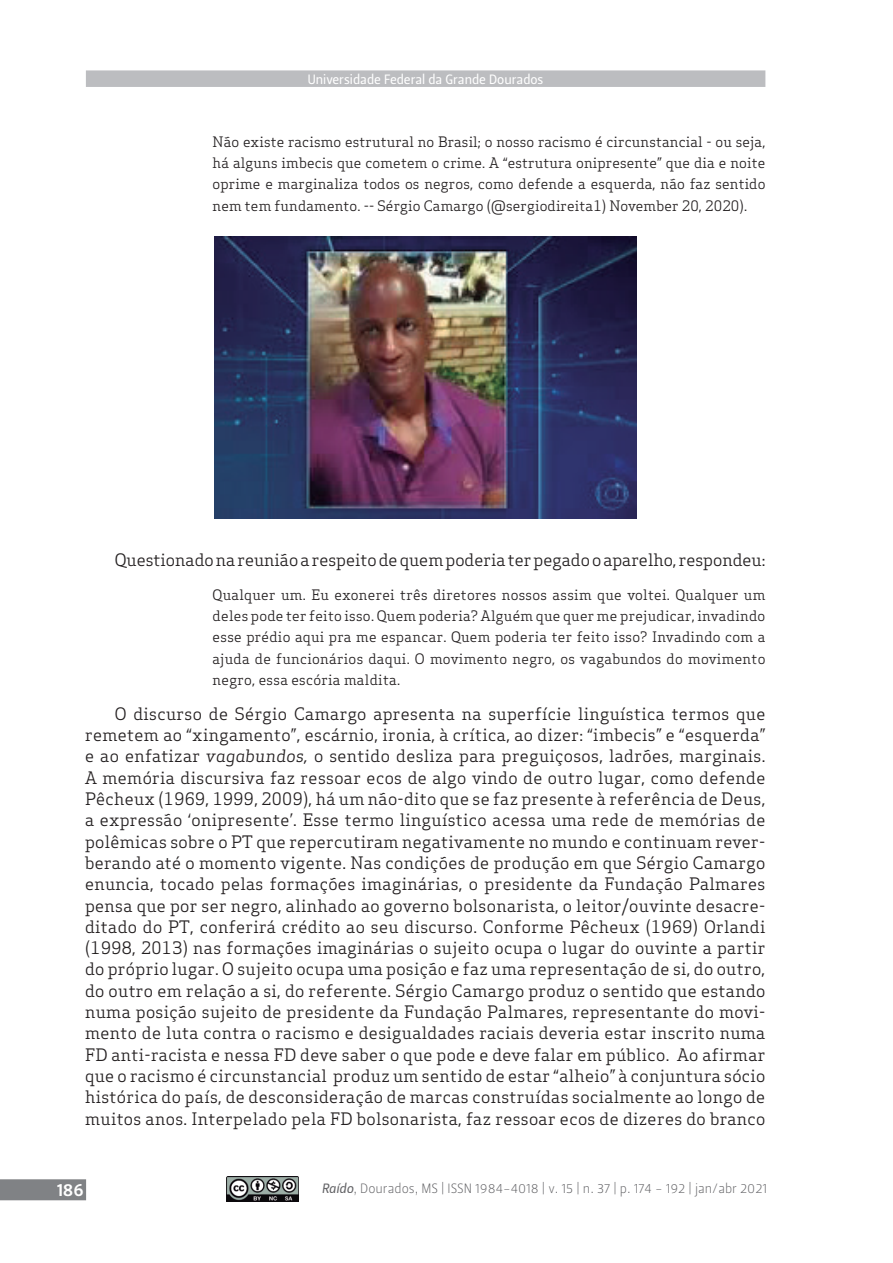
<style>
.page{position:relative;width:893px;height:1263px;background:#fff}
.page>*{position:absolute;margin:0;border:0;box-sizing:border-box;transform-origin:0 0}
.t1{font:18px "Leitura Sans Grot 3";color:#fff}
.t2{font:16.8px/21.3px "Apex Serif";color:#231f20;text-align:justify}
.t3{font:14.1px/21.3px "Apex Serif";letter-spacing:.01em;color:#231f20;text-align:justify}
.t4{font:13.5px "Leitura Sans Grot 1";color:#636366}
.t5{font:13.5px "Leitura Sans Grot 2";color:#fff}
.s1{font-style:italic}
.s2{font-family:"Leitura Sans Italic 2"}
</style>
<div class="page">
<div style="left:86px;top:70px;width:679px;height:17px;background:#bcbdc0"></div>
<svg style="left:0;top:1179px;width:86px;height:21px"></svg>
<div style="left:57px;top:1184px;width:26px;height:12px;background:#808285"></div>
<img style="left:226px;top:1177px;width:72px;height:25px">
<img style="left:214px;top:236px;width:422px;height:283px">
<p class="t5" style="left:308px;top:71px;width:237px">Universidade Federal da Grande Dourados</p>
<p class="t3" style="left:213px;top:131px;width:554px">Não existe racismo estrutural no Brasil; o nosso racismo é circunstancial - ou seja, há alguns imbecis que cometem o crime. A “estrutura onipresente” que dia e noite oprime e marginaliza todos os negros, como defende a esquerda, não faz sentido nem tem fundamento. -- Sérgio Camargo (@sergiodireita1) November 20, 2020).</p>
<p class="t2" style="left:115px;top:549px;width:652px">Questionado na reunião a respeito de quem poderia ter pegado o aparelho, respondeu:</p>
<p class="t3" style="left:213px;top:584px;width:554px">Qualquer um. Eu exonerei três diretores nossos assim que voltei. Qualquer um deles pode ter feito isso. Quem poderia? Alguém que quer me prejudicar, invadindo esse prédio aqui pra me espancar. Quem poderia ter feito isso? Invadindo com a ajuda de funcionários daqui. O movimento negro, os vagabundos do movimento negro, essa escória maldita.</p>
<p class="t2" style="left:85px;top:703px;width:682px;text-indent:30px">O discurso de Sérgio Camargo apresenta na superfície linguística termos que remetem ao “xingamento”, escárnio, ironia, à crítica, ao dizer: “imbecis” e “esquerda” e ao enfatizar <span class="s1">vagabundos,</span> o sentido desliza para preguiçosos, ladrões, marginais.<br>A memória discursiva faz ressoar ecos de algo vindo de outro lugar, como defende Pêcheux (1969, 1999, 2009), há um não-dito que se faz presente à referência de Deus, a expressão ‘onipresente’. Esse termo linguístico acessa uma rede de memórias de polêmicas sobre o PT que repercutiram negativamente no mundo e continuam rever&shy;berando até o momento vigente. Nas condições de produção em que Sérgio Camargo enuncia, tocado pelas formações imaginárias, o presidente da Fundação Palmares pensa que por ser negro, alinhado ao governo bolsonarista, o leitor/ouvinte desacre&shy;ditado do PT, conferirá crédito ao seu discurso. Conforme Pêcheux (1969) Orlandi (1998, 2013) nas formações imaginárias o sujeito ocupa o lugar do ouvinte a partir do próprio lugar. O sujeito ocupa uma posição e faz uma representação de si, do outro, do outro em relação a si, do referente. Sérgio Camargo produz o sentido que estando numa posição sujeito de presidente da Fundação Palmares, representante do movi&shy;mento de luta contra o racismo e desigualdades raciais deveria estar inscrito numa FD anti-racista e nessa FD deve saber o que pode e deve falar em público. Ao afirmar que o racismo é circunstancial produz um sentido de estar “alheio” à conjuntura sócio histórica do país, de desconsideração de marcas construídas socialmente ao longo de muitos anos. Interpelado pela FD bolsonarista, faz ressoar ecos de dizeres do branco</p>
<p class="t1" style="left:57px;top:1179px;width:29px">186</p>
<p class="t4" style="left:322px;top:1180px;width:447px"><span class="s2">Raído</span>, Dourados, MS | ISSN 1984-4018 | v. 15 | n. 37 | p. 174 - 192 | jan/abr 2021</p>
</div>
